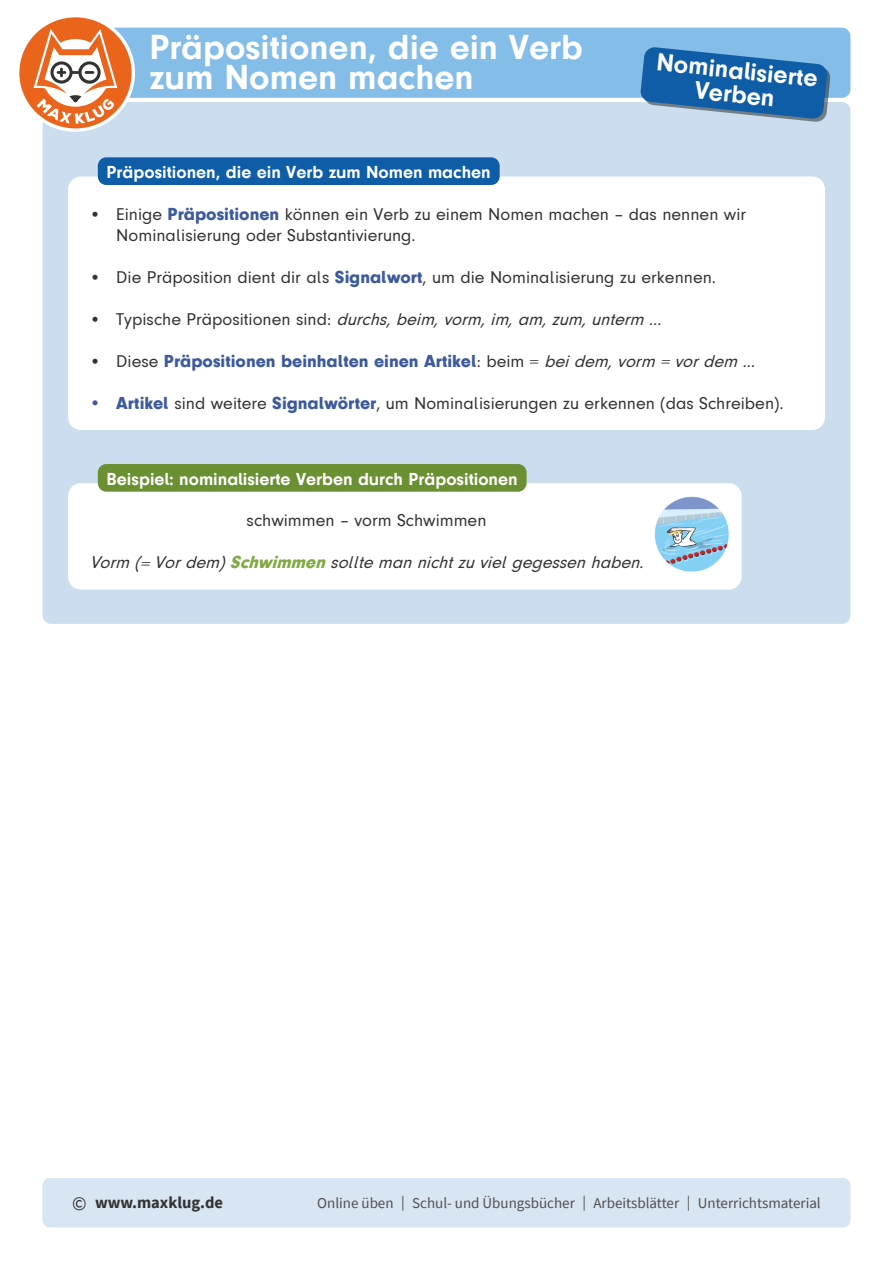
<style>
.page{position:relative;width:893px;height:1263px;background:#fff}
.page>*{position:absolute;margin:0;border:0;box-sizing:border-box;transform-origin:0 0}
.t1{font:700 36px/30px "Mk Druckschrift N";color:#fff}
.t2{font:700 25.5px/24px "Mk Druckschrift N";color:#fff;text-align:center}
.t3{font:18px/21px "Mk Druckschrift N";color:#333233}
.t4{font:italic 18px "Mk Druckschrift N";color:#333233}
.t5{font:700 18px "Mk Druckschrift N";color:#fff}
.t6{font:18px "Mk Druckschrift N bl";color:#3d5a9c}
.t7{font:700 16.5px "Source Sans Pro";color:#333233}
.t8{font:15px "Source Sans Pro";color:#524f4f}
.s1{font-family:"Mk Druckschrift N bl";color:#3d5a9c}
.s2{font-style:normal}
.s3{font-family:"Mk Druckschrift N";color:#333233}
.s4{font-family:"Mk Druckschrift N";font-style:italic;color:#333233}
.s5{font-family:"Mk Druckschrift N bl";color:#81aa43}
.s6{font-weight:400;font-size:19.5px}
</style>
<div class="page">
<div style="left:43px;top:102px;width:807px;height:522px;background:#cbddee;border-radius:9px"></div>
<div style="left:75px;top:28px;width:775px;height:70px;background:#83bde8;border-radius:9px"></div>
<svg style="left:640px;top:47px;width:191px;height:75px"></svg>
<div style="left:43px;top:1178px;width:807px;height:49px;background:#d8e5f3;border-radius:7px"></div>
<svg style="left:19px;top:17px;width:116px;height:115px"></svg>
<div style="left:68px;top:176px;width:757px;height:254px;background:#fff;border-radius:13px"></div>
<div style="left:98px;top:157px;width:402px;height:28px;background:#0f5ca7;border-radius:9px"></div>
<div style="left:68px;top:483px;width:674px;height:106px;background:#fff;border-radius:13px"></div>
<div style="left:98px;top:464px;width:429px;height:28px;background:#6a9033;border-radius:9px"></div>
<img style="left:654px;top:496px;width:75px;height:76px">
<h1 class="t1" style="left:149px;top:32px;width:435px">Präpositionen, die ein Verb zum Nomen machen</h1>
<p class="t5" style="left:107px;top:162px;width:386px">Präpositionen, die ein Verb zum Nomen machen</p>
<h2 class="t2" style="left:658px;top:50px;width:163px;rotate:6deg">Nominalisierte<br>Verben</h2>
<p class="t3" style="left:116px;top:204px;width:631px;text-indent:-27px">• Einige <span class="s1">Präpositionen</span> können ein Verb zu einem Nomen machen – das nennen wir<br>Nominalisierung oder Substantivierung.</p>
<p class="t3" style="left:89px;top:267px;width:628px">• Die Präposition dient dir als <span class="s1">Signalwort</span>, um die Nominalisierung zu erkennen.</p>
<p class="t4" style="left:89px;top:309px;width:579px"><span class="s2">• Ty p i s c h e P r ä p o s i t i o n e n s i n d :</span> durchs,beim,vorm,im,am,zum,unterm …</p>
<p class="t6" style="left:89px;top:351px;width:672px"><span class="s3">• Diese</span> Präpositionen beinhalten einen Artikel<span class="s3">: beim =</span> <span class="s4">beidem,vorm =vordem …</span></p>
<p class="t3" style="left:89px;top:393px;width:696px"><span class="s1">• Artikel</span> sind weitere <span class="s1">Signalwörter</span>, um Nominalisierungen zu erkennen (das Schreiben).</p>
<p class="t5" style="left:107px;top:468px;width:412px">Beispiel: nominalisierte Verben durch Präpositionen</p>
<p class="t3" style="left:247px;top:510px;width:241px">schwimmen – vorm Schwimmen</p>
<p class="t4" style="left:90px;top:553px;width:560px">Vorm (=Vordem)<span class="s5">Schwimmen</span>solltemannichtzuvielgegessenhaben.</p>
<p class="t7" style="left:72px;top:1191px;width:152px"><span class="s6">©</span> www.maxklug.de</p>
<p class="t8" style="left:317px;top:1194px;width:505px">Online üben | Schul- und Übungsbücher | Arbeitsblätter | Unterrichtsmaterial</p>
</div>
